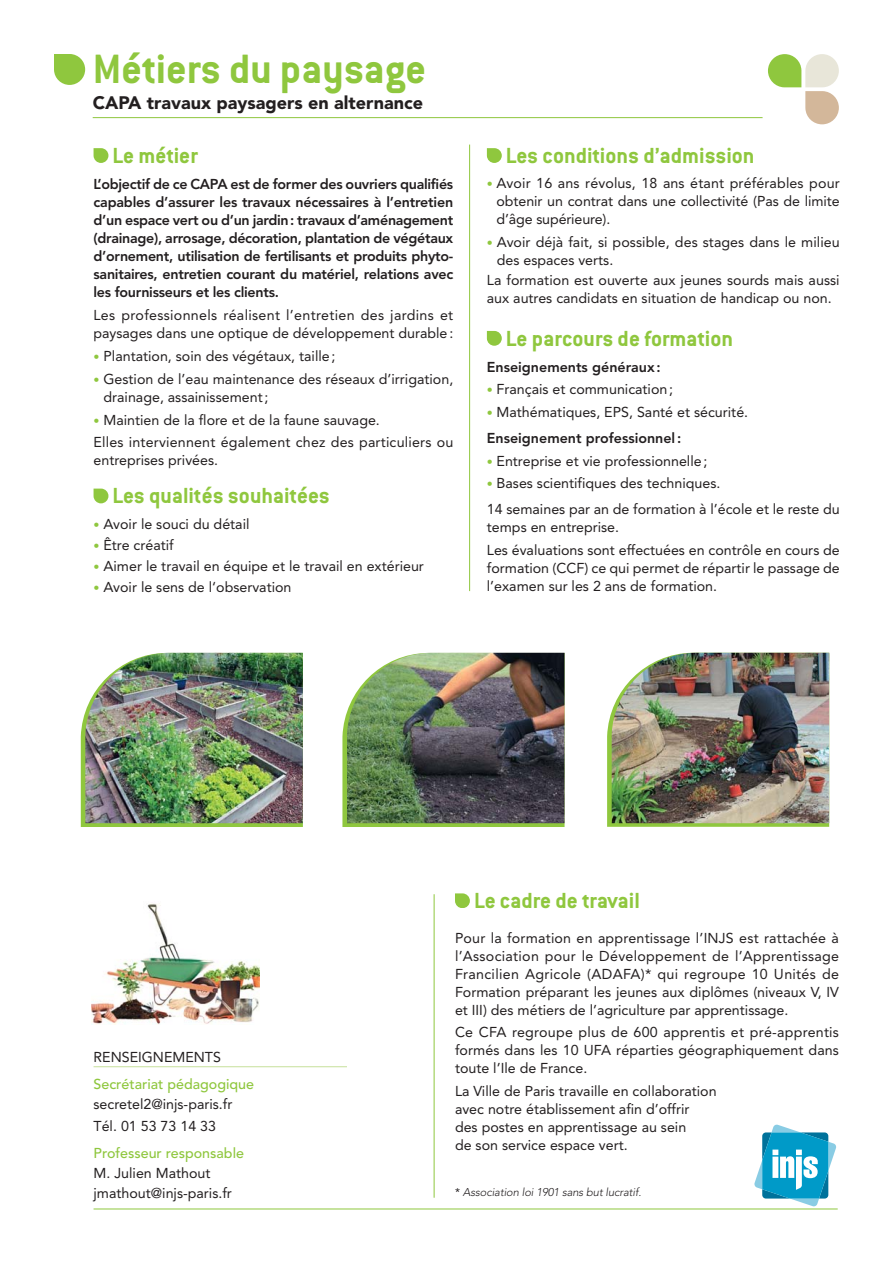
<style>
.page{position:relative;width:893px;height:1263px;background:#fff}
.page>*{position:absolute;margin:0;border:0;box-sizing:border-box;transform-origin:0 0}
.t1{font:700 45px "Conduit ITC";color:#8fc73e}
.t2{font:700 24px "Conduit ITC";color:#8fc73e}
.t3{font:900 18px "Avenir LT";color:#231f20}
.t4{font:14.25px/18px "Avenir LT";color:#231f20}
.t5{font:800 14.25px/18px "Avenir LT";letter-spacing:-.02em;color:#231f20;text-align:justify}
.t6{font:500 14.25px "Avenir LT";color:#8fc73e}
.t7{font:800 14.25px "Avenir LT";color:#231f20}
.t8{font:italic 300 11.25px "Avenir LT";letter-spacing:-.01em;color:#231f20}
.s1{font-size:12px;color:#8fc73e}
.s2{font-weight:800}
.s3{font-weight:400;font-style:normal}
</style>
<div class="page">
<svg style="left:94px;top:148px;width:14px;height:15px"></svg>
<svg style="left:94px;top:489px;width:14px;height:14px"></svg>
<svg style="left:607px;top:711px;width:222px;height:116px"></svg>
<img style="left:612px;top:653px;width:217px;height:170px">
<svg style="left:342px;top:653px;width:223px;height:174px"></svg>
<img style="left:347px;top:653px;width:217px;height:170px">
<hr style="left:93px;top:117px;width:670px;height:1px;background:#8fc73e">
<svg style="left:54px;top:54px;width:31px;height:31px"></svg>
<svg style="left:487px;top:148px;width:15px;height:15px"></svg>
<svg style="left:487px;top:331px;width:15px;height:15px"></svg>
<hr style="left:469px;top:145px;width:1px;height:446px;background:#8fc73e">
<hr style="left:434px;top:894px;width:1px;height:304px;background:#8fc73e">
<svg style="left:455px;top:893px;width:15px;height:15px"></svg>
<hr style="left:94px;top:1208px;width:744px;height:1px;background:#8fc73e">
<svg style="left:754px;top:1125px;width:83px;height:81px"></svg>
<svg style="left:768px;top:54px;width:71px;height:70px"></svg>
<hr style="left:94px;top:1066px;width:253px;height:1px;background:#c6e09b">
<img style="left:92px;top:903px;width:168px;height:121px">
<svg style="left:81px;top:713px;width:222px;height:114px"></svg>
<img style="left:85px;top:653px;width:218px;height:170px">
<h1 class="t1" style="left:93px;top:50px;width:335px">Métiers du paysage</h1>
<p class="t3" style="left:93px;top:94px;width:332px">CAPA travaux paysagers en alternance</p>
<h2 class="t2" style="left:113px;top:145px;width:87px">Le métier</h2>
<p class="t5" style="left:94px;top:176px;width:361px">L’objectif de ce CAPA est de former des ouvriers qualifiés capables d’assurer les travaux nécessaires à l’entretien d’un espace vert ou d’un jardin : travaux d’aménagement (drainage), arrosage, décoration, plantation de végétaux d’ornement, utilisation de fertilisants et produits phyto&shy;sanitaires, entretien courant du matériel, relations avec les fournisseurs et les clients.</p>
<p class="t4" style="left:94px;top:307px;width:361px">Les professionnels réalisent l’entretien des jardins et paysages dans une optique de développement durable :</p>
<p class="t4" style="left:94px;top:348px;width:243px"><span class="s1">•</span> Plantation, soin des végétaux, taille ;</p>
<p class="t4" style="left:104px;top:371px;width:351px;text-indent:-10px"><span class="s1">•</span> Gestion de l’eau maintenance des réseaux d’irrigation, drainage, assainissement ;</p>
<p class="t4" style="left:94px;top:410px;width:361px;line-height:22.2px"><span class="s1">•</span> Maintien de la flore et de la faune sauvage.<br>Elles interviennent également chez des particuliers ou</p>
<p class="t4" style="left:94px;top:452px;width:126px">entreprises privées.</p>
<h2 class="t2" style="left:113px;top:486px;width:219px">Les qualités souhaitées</h2>
<p class="t4" style="left:94px;top:515px;width:157px"><span class="s1">•</span> Avoir le souci du détail</p>
<p class="t4" style="left:94px;top:536px;width:82px"><span class="s1">•</span> Être créatif</p>
<p class="t4" style="left:94px;top:557px;width:332px"><span class="s1">•</span> Aimer le travail en équipe et le travail en extérieur</p>
<p class="t4" style="left:94px;top:578px;width:199px"><span class="s1">•</span> Avoir le sens de l‘observation</p>
<h2 class="t2" style="left:506px;top:145px;width:250px">Les conditions d’admission</h2>
<p class="t4" style="left:497px;top:175px;width:345px;text-align:justify;text-indent:-10px"><span class="s1">•</span> Avoir 16 ans révolus, 18 ans étant préférables pour obtenir un contrat dans une collectivité (Pas de limite d’âge supérieure).</p>
<p class="t4" style="left:497px;top:234px;width:344px;text-indent:-10px"><span class="s1">•</span> Avoir déjà fait, si possible, des stages dans le milieu des espaces verts.</p>
<p class="t4" style="left:487px;top:272px;width:354px">La formation est ouverte aux jeunes sourds mais aussi aux autres candidats en situation de handicap ou non.</p>
<h2 class="t2" style="left:506px;top:328px;width:229px">Le parcours de formation</h2>
<p class="t7" style="left:487px;top:360px;width:175px">Enseignements généraux :</p>
<p class="t4" style="left:487px;top:381px;width:188px"><span class="s1">•</span> Français et communication ;</p>
<p class="t4" style="left:487px;top:399px;width:263px;line-height:26.5px"><span class="s1">•</span> Mathématiques, EPS, Santé et sécurité.<br><span class="s2">Enseignement professionnel :</span></p>
<p class="t4" style="left:487px;top:452px;width:222px"><span class="s1">•</span> Entreprise et vie professionnelle ;</p>
<p class="t4" style="left:487px;top:470px;width:354px;line-height:26.5px"><span class="s1">•</span> Bases scientifiques des techniques.<br>14 semaines par an de formation à l’école et le reste du</p>
<p class="t4" style="left:487px;top:517px;width:354px;line-height:22.2px">temps en entreprise.<br>Les évaluations sont effectuées en contrôle en cours de</p>
<p class="t4" style="left:487px;top:559px;width:354px">formation (CCF) ce qui permet de répartir le passage de l’examen sur les 2 ans de formation.</p>
<p class="t4" style="left:94px;top:1049px;width:129px">RENSEIGNEMENTS</p>
<p class="t6" style="left:94px;top:1077px;width:162px">Secrétariat pédagogique</p>
<p class="t4" style="left:94px;top:1093px;width:140px;line-height:22.2px">secretel2@injs-paris.fr<br>Tél. 01 53 73 14 33</p>
<p class="t6" style="left:94px;top:1146px;width:152px">Professeur responsable</p>
<p class="t4" style="left:94px;top:1163px;width:140px;line-height:20.1px">M. Julien Mathout jmathout@injs-paris.fr</p>
<h2 class="t2" style="left:474px;top:891px;width:167px">Le cadre de travail</h2>
<p class="t4" style="left:455px;top:930px;width:385px;text-align:justify">Pour la formation en apprentissage l’INJS est rattachée à l’Association pour le Développement de l’Apprentissage Francilien Agricole (ADAFA)* qui regroupe 10 Unités de Formation préparant les jeunes aux diplômes (niveaux V, IV et III) des métiers de l’agriculture par apprentissage.</p>
<p class="t4" style="left:455px;top:1024px;width:385px;text-align:justify">Ce CFA regroupe plus de 600 apprentis et pré-apprentis formés dans les 10 UFA réparties géographiquement dans toute l’Ile de France.</p>
<p class="t4" style="left:455px;top:1082px;width:263px">La Ville de Paris travaille en collaboration avec notre établissement afin d’offrir<br>des postes en apprentissage au sein<br>de son service espace vert.</p>
<p class="t8" style="left:455px;top:1186px;width:188px"><span class="s3">*</span> Association loi 1901 sans but lucratif.</p>
</div>
